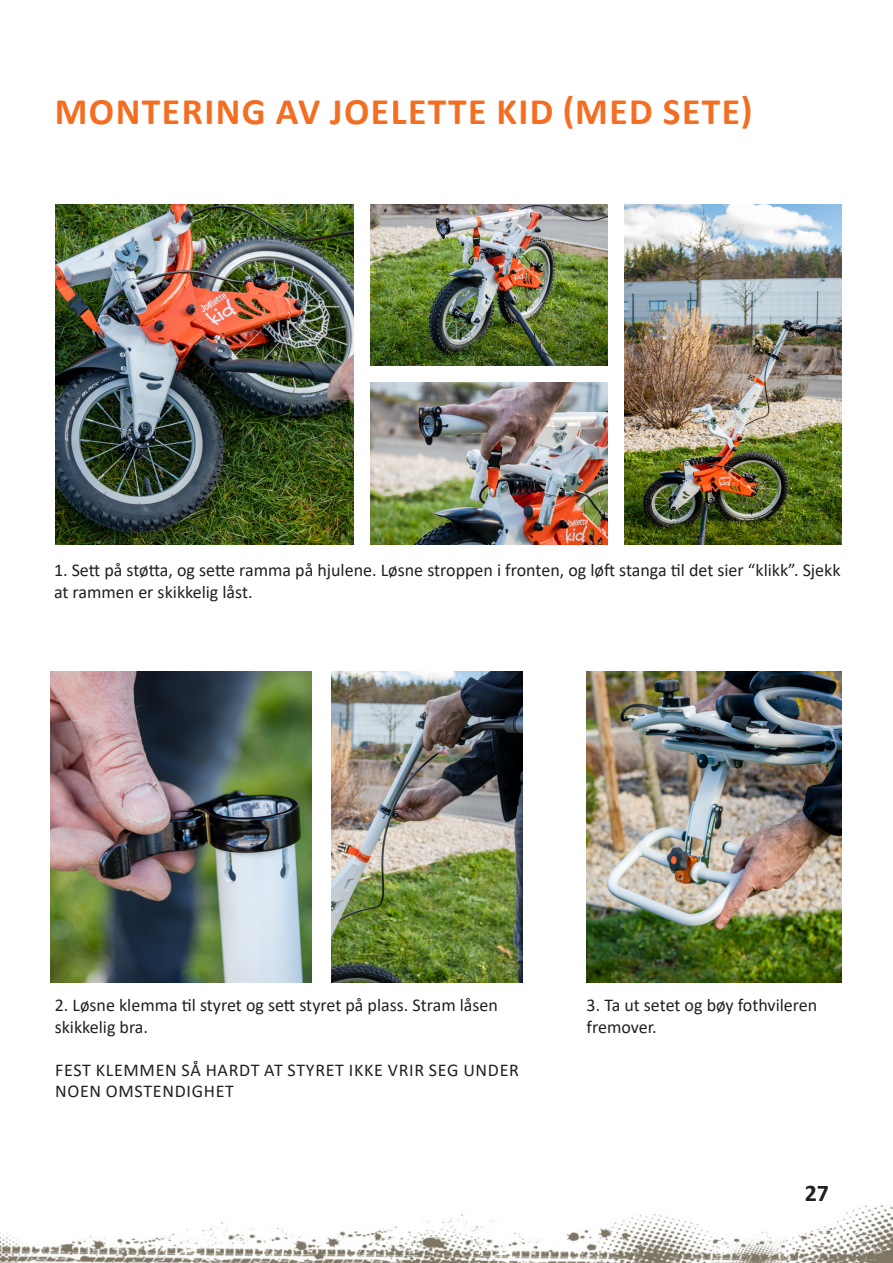
<style>
.page{position:relative;width:893px;height:1263px;background:#fff}
.page>*{position:absolute;margin:0;border:0;box-sizing:border-box;transform-origin:0 0}
.Titre_de_niveau_1{font:700 37.5px "Calibri";letter-spacing:.04em;color:#f36e23}
.t1{font:700 24px "Calibri";color:#231f20}
.t2{font:18px/21.6px "Calibri";color:#231f20}
.t3{font:18px/21.6px "Calibri";letter-spacing:.04em;color:#231f20}
</style>
<div class="page">
<img style="left:0;top:1205px;width:893px;height:58px">
<img style="left:55px;top:204px;width:299px;height:340px">
<img style="left:370px;top:204px;width:238px;height:162px">
<img style="left:370px;top:383px;width:238px;height:161px">
<img style="left:625px;top:204px;width:216px;height:340px">
<img style="left:51px;top:672px;width:260px;height:310px">
<img style="left:587px;top:672px;width:254px;height:310px">
<img style="left:331px;top:672px;width:191px;height:310px">
<p class="Titre_de_niveau_1" style="left:55px;top:85px;width:699px">MONTERING AV JOELETTE KID (MED SETE)</p>
<p class="t2" style="left:54px;top:559px;width:788px">1. Sett på støtta, og sette ramma på hjulene. Løsne stroppen i fronten, og løft stanga til det sier “klikk”. Sjekk at rammen er skikkelig låst.</p>
<p class="t2" style="left:55px;top:994px;width:445px">2. Løsne klemma til styret og sett styret på plass. Stram låsen skikkelig bra.</p>
<p class="t3" style="left:55px;top:1058px;width:465px">FEST KLEMMEN SÅ HARDT AT STYRET IKKE VRIR SEG UNDER<br>NOEN OMSTENDIGHET</p>
<p class="t2" style="left:587px;top:994px;width:232px">3. Ta ut setet og bøy fothvileren fremover.</p>
<h2 class="t1" style="left:805px;top:1176px;width:26px">27</h2>
</div>
